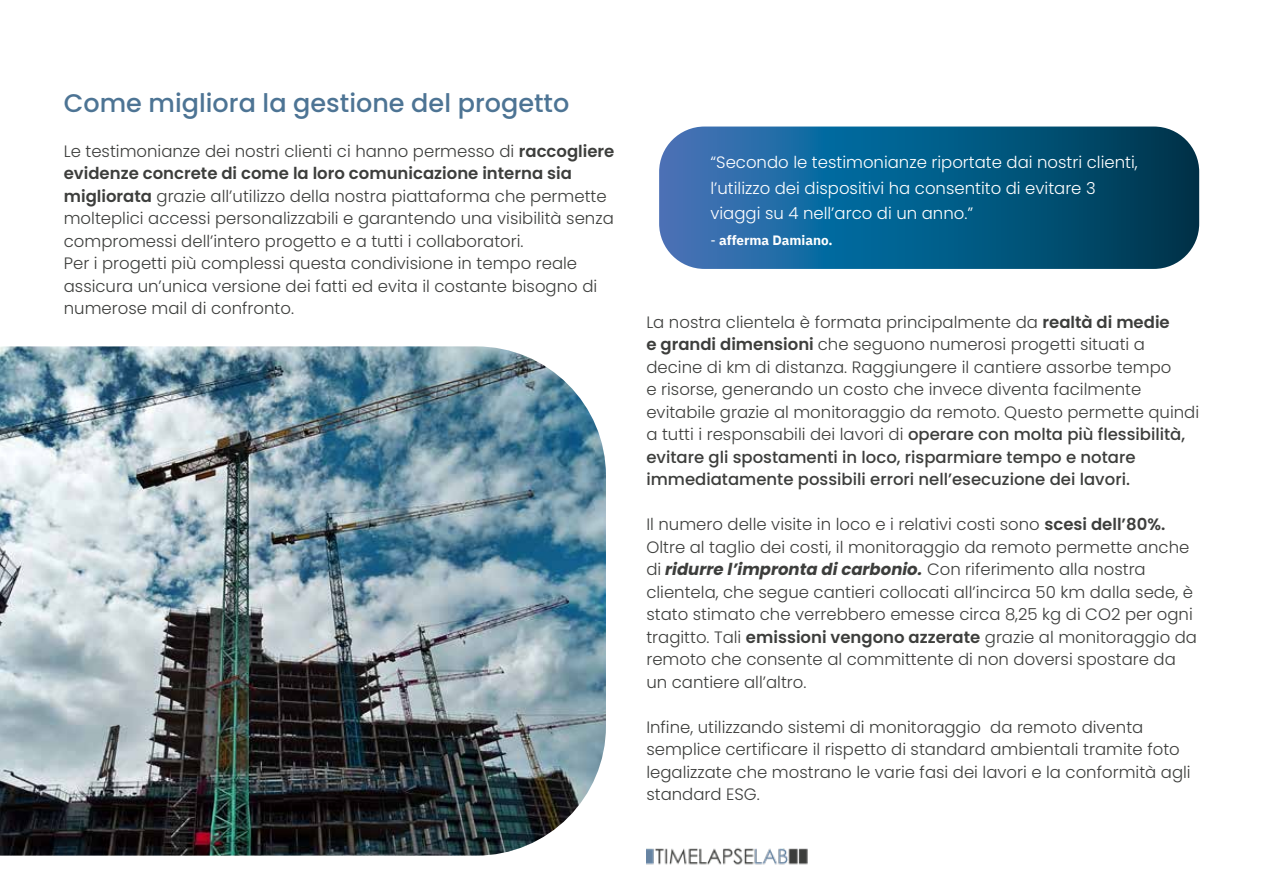
<style>
.page{position:relative;width:1263px;height:893px;background:#fff}
.page>*{position:absolute;margin:0;border:0;box-sizing:border-box;transform-origin:0 0}
.t1{font:500 25.5px "Poppins";color:#4d7494}
.t2{font:300 16.5px/22.5px "Poppins";color:#3d3e3c}
.t3{font:300 16.5px/25.5px "Poppins";color:#fff}
.t4{font:700 13.5px "IBM Plex Sans";color:#fff}
.s1{font-weight:600}
.s2{font-weight:400}
.s3{font-weight:500}
.s4{font-weight:700;font-style:italic}
</style>
<div class="page">
<img style="left:0;top:346px;width:606px;height:510px">
<img style="left:646px;top:847px;width:162px;height:18px">
<svg style="left:659px;top:127px;width:540px;height:142px;background:#135e8a"></svg>
<h1 class="t1" style="left:64px;top:88px;width:507px">Come migliora la gestione del progetto</h1>
<p class="t2" style="left:64px;top:140px;width:552px">Le testimonianze dei nostri clienti ci hanno permesso di <span class="s1">raccogliere evidenze concrete di come la loro comunicazione interna sia migliorata</span> grazie all’utilizzo della nostra piattaforma che permette molteplici accessi personalizzabili e garantendo una visibilità senza compromessi dell’intero progetto e a tutti i collaboratori.<br>Per i progetti più complessi questa condivisione in tempo reale assicura un’unica versione dei fatti ed evita il costante bisogno di numerose mail di confronto.</p>
<p class="t3" style="left:710px;top:150px;width:429px">“Secondo le testimonianze riportate dai nostri clienti, l’utilizzo dei dispositivi ha consentito di evitare 3 viaggi su 4 nell’arco di un anno.”</p>
<p class="t4" style="left:710px;top:229px;width:124px"><span class="s2">-</span> afferma Damiano.</p>
<p class="t2" style="left:646px;top:311px;width:554px">La nostra clientela è formata principalmente da <span class="s1">realtà di medie<br>e grandi dimensioni</span> che seguono numerosi progetti situati a decine di km di distanza. Raggiungere il cantiere assorbe tempo<br>e risorse, generando un costo che invece diventa facilmente evitabile grazie al monitoraggio da remoto. Questo permette quindi a tutti i responsabili dei lavori di <span class="s3">operare con molta più flessibilità, evitare gli spostamenti in loco, risparmiare tempo e notare immediatamente possibili errori nell’esecuzione dei lavori.</span></p>
<p class="t2" style="left:646px;top:513px;width:552px">Il numero delle visite in loco e i relativi costi sono <span class="s1">scesi dell’80%.<br></span>Oltre al taglio dei costi, il monitoraggio da remoto permette anche di <span class="s4">ridurre l’impronta di carbonio.</span> Con riferimento alla nostra clientela, che segue cantieri collocati all’incirca 50 km dalla sede, è stato stimato che verrebbero emesse circa 8,25 kg di CO2 per ogni tragitto. Tali <span class="s1">emissioni vengono azzerate</span> grazie al monitoraggio da remoto che consente al committente di non doversi spostare da un cantiere all’altro.</p>
<p class="t2" style="left:646px;top:716px;width:546px">Infine, utilizzando sistemi di monitoraggio da remoto diventa semplice certificare il rispetto di standard ambientali tramite foto legalizzate che mostrano le varie fasi dei lavori e la conformità agli standard ESG.</p>
</div>
